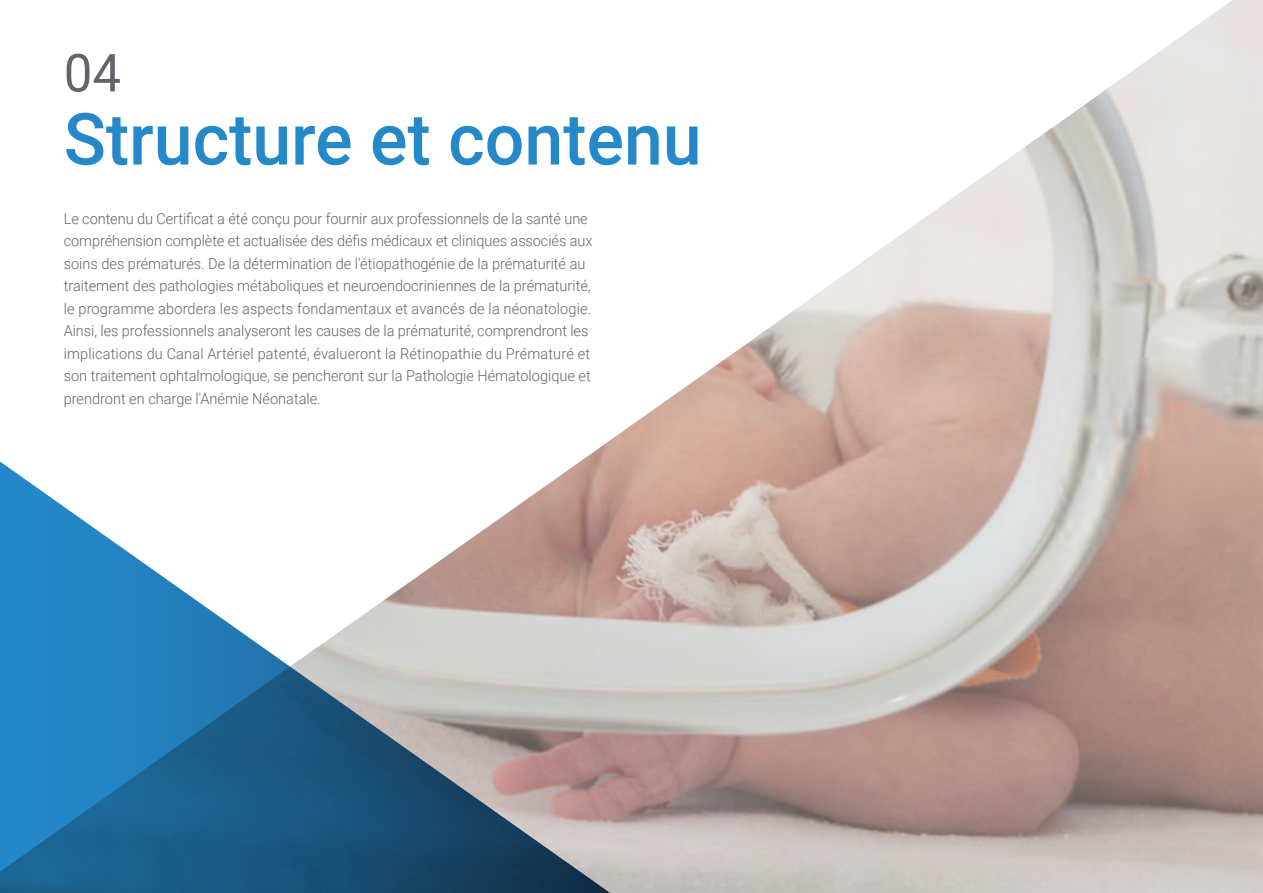
<style>
.page{position:relative;width:1263px;height:893px;background:#fff}
.page>*{position:absolute;margin:0;border:0;box-sizing:border-box;transform-origin:0 0}
.t1{font:500 72px "Roboto";color:#2488c9}
.t2{font:52.5px "Roboto";color:#61646a}
.t3{font:300 15px/22.5px "Roboto";color:#61646a}
</style>
<div class="page">
<img style="left:602px;top:0;width:661px;height:893px">
<svg style="left:0;top:446px;width:640px;height:447px"></svg>
<h2 class="t2" style="left:64px;top:36px;width:59px">04</h2>
<h1 class="t1" style="left:64px;top:89px;width:639px">Structure et contenu</h1>
<p class="t3" style="left:64px;top:207px;width:530px">Le contenu du Certificat a été conçu pour fournir aux professionnels de la santé une compréhension complète et actualisée des défis médicaux et cliniques associés aux soins des prématurés. De la détermination de l'étiopathogénie de la prématurité au traitement des pathologies métaboliques et neuroendocriniennes de la prématurité, le programme abordera les aspects fondamentaux et avancés de la néonatologie.<br>Ainsi, les professionnels analyseront les causes de la prématurité, comprendront les implications du Canal Artériel patenté, évalueront la Rétinopathie du Prématuré et son traitement ophtalmologique, se pencheront sur la Pathologie Hématologique et prendront en charge l'Anémie Néonatale.</p>
</div>
